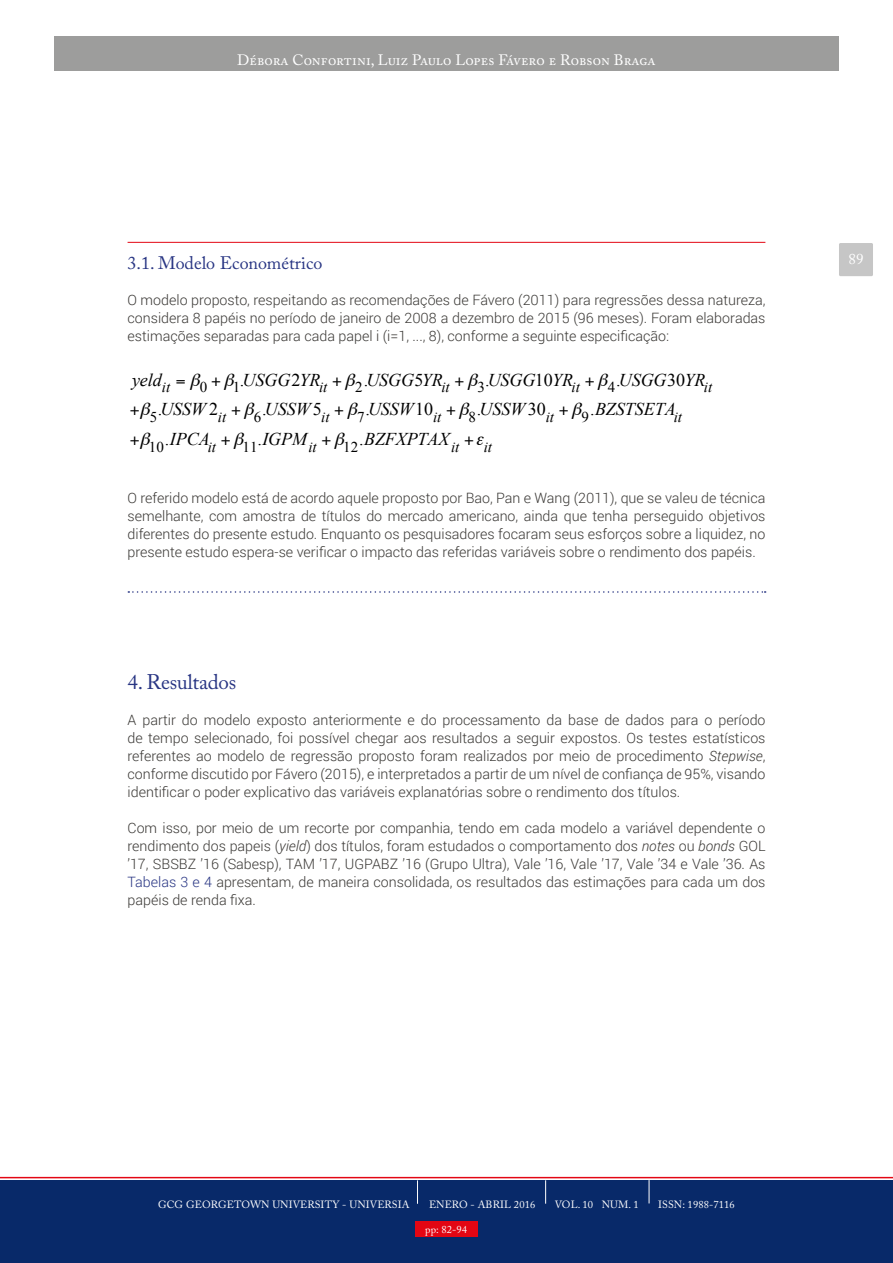
<style>
.page{position:relative;width:893px;height:1263px;background:#fff}
.page>*{position:absolute;margin:0;border:0;box-sizing:border-box;transform-origin:0 0}
.t1{font:21px "Adobe Caslon Pro";color:#283583}
.t2{font:italic 18px "Times New Roman";letter-spacing:-.005em;color:#000}
.t3{font:18px "Adobe Caslon Pro";color:#283583}
.t4{font:15px "Adobe Caslon Pro";letter-spacing:.005em;color:#fff}
.t5{font:italic 15px "Times New Roman";color:#000}
.t6{font:15px "Times New Roman";color:#000}
.t7{font:300 14.25px/18px "Roboto";color:#3a3835;text-align:justify}
.t8{font:10.5px "Adobe Caslon Pro";letter-spacing:.01em;color:#fff}
.s1{font-style:normal}
.s2{font-style:italic}
.s3{color:#283583}
</style>
<div class="page">
<div style="left:54px;top:37px;width:785px;height:34px;background:#9d9d9c"></div>
<div style="left:0;top:1180px;width:893px;height:83px;background:#082969"></div>
<svg style="left:0;top:1177px;width:893px;height:27px"></svg>
<div style="left:415px;top:1221px;width:63px;height:16px;background:#e30613"></div>
<div style="left:839px;top:243px;width:34px;height:33px;background:#c6c6c6;border-radius:2px"></div>
<hr style="left:128px;top:242px;width:637px;height:1px;background:#e30613">
<svg style="left:128px;top:591px;width:638px;height:2px"></svg>
<p class="t4" style="left:237px;top:51px;width:420px">Débora Confortini, Luiz Paulo Lopes Fávero e Robson Braga</p>
<p class="t3" style="left:128px;top:252px;width:196px">3.1. Modelo Econométrico</p>
<p class="t7" style="left:128px;top:290px;width:639px">O modelo proposto, respeitando as recomendações de Fávero (2011) para regressões dessa natureza, considera 8 papéis no período de janeiro de 2008 a dezembro de 2015 (96 meses). Foram elaboradas estimações separadas para cada papel i (i=1, ..., 8), conforme a seguinte especificação:</p>
<p class="t2" style="left:132px;top:367px;width:40px">yeld<sub>it</sub></p>
<p class="t6" style="left:200px;top:377px;width:9px">0</p>
<p class="t2" style="left:233px;top:367px;width:96px"><sub>1</sub><span class="s1">.</span>USGG<span class="s1">2</span>YR<sub>it</sub></p>
<p class="t2" style="left:355px;top:367px;width:96px"><sub>2</sub><span class="s1">.</span>USGG<span class="s1">5</span>YR<sub>it</sub></p>
<p class="t2" style="left:477px;top:367px;width:104px"><sub>3</sub><span class="s1">.</span>USGG<span class="s1">10</span>YR<sub>it</sub></p>
<p class="t2" style="left:608px;top:367px;width:106px"><sub>4</sub><span class="s1">.</span>USGG<span class="s1">30</span>YR<sub>it</sub></p>
<p class="t2" style="left:150px;top:397px;width:78px"><sub>5</sub><span class="s1">.</span>USSW <span class="s1">2</span><sub>it</sub></p>
<p class="t2" style="left:254px;top:397px;width:77px"><sub>6</sub><span class="s1">.</span>USSW<span class="s1">5</span><sub>it</sub></p>
<p class="t2" style="left:357px;top:397px;width:86px"><sub>7</sub><span class="s1">.</span>USSW<span class="s1">10</span><sub>it</sub></p>
<p class="t2" style="left:469px;top:397px;width:87px"><sub>8</sub><span class="s1">.</span>USSW<span class="s1">30</span><sub>it</sub></p>
<p class="t2" style="left:582px;top:397px;width:102px"><sub>9</sub><span class="s1">.</span>BZSTSETA<sub>it</sub></p>
<p class="t2" style="left:149px;top:427px;width:69px"><sub>10</sub><span class="s1">.</span>IPCA<sub>it</sub></p>
<p class="t2" style="left:243px;top:427px;width:76px"><sub>11</sub><span class="s1">.</span>IGPM<sub>it</sub></p>
<p class="t2" style="left:343px;top:427px;width:118px"><sub>12</sub><span class="s1">.</span>BZFXPTAX<sub>it</sub></p>
<p class="t5" style="left:484px;top:436px;width:10px">it</p>
<p class="t7" style="left:128px;top:488px;width:639px">O referido modelo está de acordo aquele proposto por Bao, Pan e Wang (2011), que se valeu de técnica semelhante, com amostra de títulos do mercado americano, ainda que tenha perseguido objetivos diferentes do presente estudo. Enquanto os pesquisadores focaram seus esforços sobre a liquidez, no presente estudo espera-se verificar o impacto das referidas variáveis sobre o rendimento dos papéis.</p>
<h1 class="t1" style="left:128px;top:669px;width:110px">4. Resultados</h1>
<p class="t7" style="left:128px;top:710px;width:639px">A partir do modelo exposto anteriormente e do processamento da base de dados para o período de tempo selecionado, foi possível chegar aos resultados a seguir expostos. Os testes estatísticos referentes ao modelo de regressão proposto foram realizados por meio de procedimento <span class="s2">Stepwise</span>, conforme discutido por Fávero (2015), e interpretados a partir de um nível de confiança de 95%, visando identificar o poder explicativo das variáveis explanatórias sobre o rendimento dos títulos.</p>
<p class="t7" style="left:128px;top:818px;width:639px">Com isso, por meio de um recorte por companhia, tendo em cada modelo a variável dependente o rendimento dos papeis (<span class="s2">yield</span>) dos títulos, foram estudados o comportamento dos <span class="s2">notes</span> ou <span class="s2">bonds</span> GOL ’17, SBSBZ ’16 (Sabesp), TAM ’17, UGPABZ ’16 (Grupo Ultra), Vale ’16, Vale ’17, Vale ’34 e Vale ’36. As <span class="s3">Tabelas 3 e 4</span> apresentam, de maneira consolidada, os resultados das estimações para cada um dos papéis de renda fixa.</p>
<p class="t4" style="left:848px;top:250px;width:16px">89</p>
<p class="t8" style="left:158px;top:1198px;width:253px">GCG GEORGETOWN UNIVERSITY - UNIVERSIA</p>
<p class="t8" style="left:429px;top:1198px;width:108px">ENERO - ABRIL 2016</p>
<p class="t8" style="left:555px;top:1198px;width:85px">VOL. 10 NUM. 1</p>
<p class="t8" style="left:658px;top:1198px;width:78px">ISSN: 1988-7116</p>
<p class="t8" style="left:425px;top:1223px;width:43px">pp: 82-94</p>
</div>
